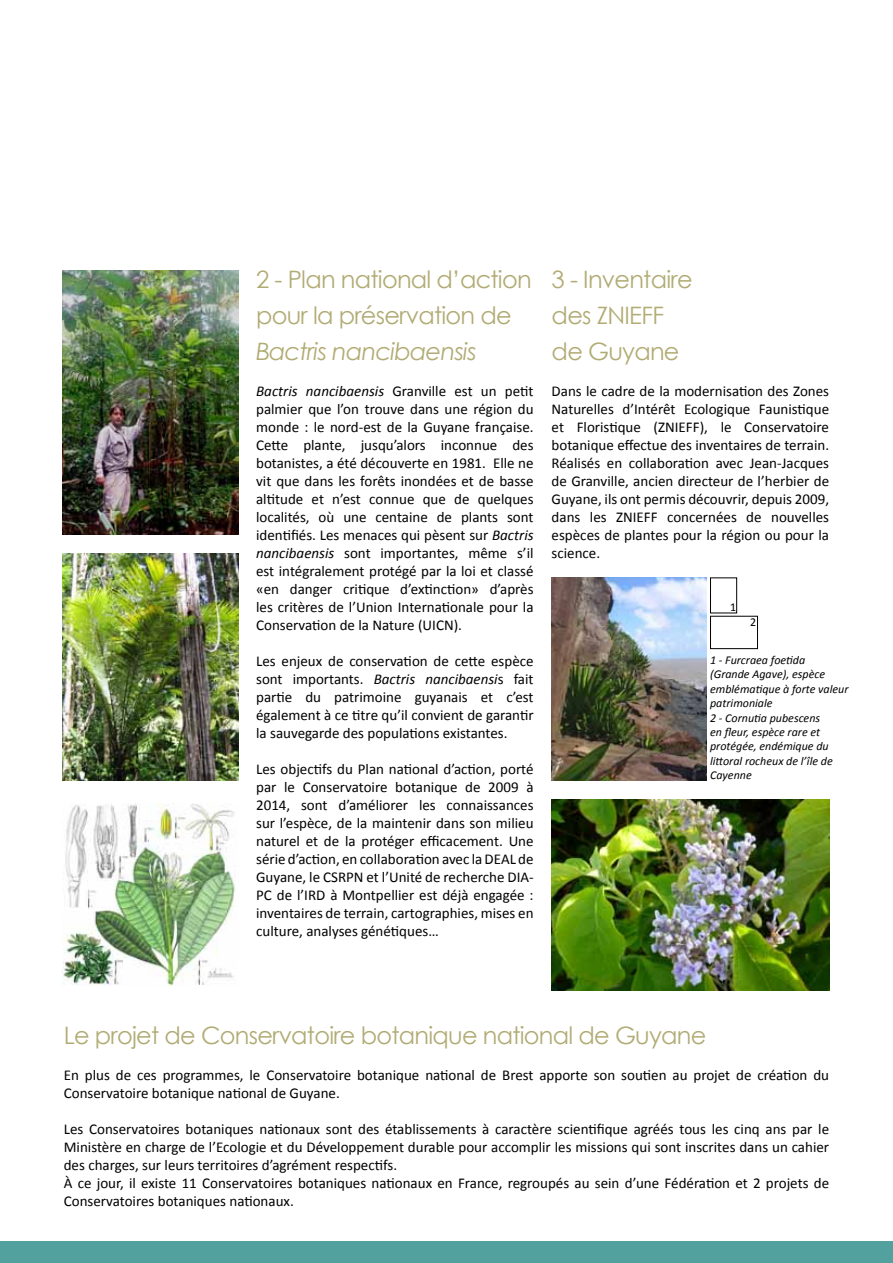
<style>
.page{position:relative;width:893px;height:1263px;background:#fff}
.page>*{position:absolute;margin:0;border:0;box-sizing:border-box;transform-origin:0 0}
.t1{font:24px/36px "Century Gothic";letter-spacing:-.03em;color:#b1ab74}
.t2{font:italic 24px "Century Gothic";letter-spacing:-.03em;color:#b1ab74}
.t3{font:15px/18px "Calibri";color:#000;text-align:justify}
.t4{font:italic 12px/14.4px "Calibri";color:#000}
.t5{font:12px "Calibri";color:#000}
.s1{font-style:italic}
</style>
<div class="page">
<div style="left:0;top:1241px;width:893px;height:22px;background:#53a19f"></div>
<img style="left:63px;top:270px;width:175px;height:264px">
<img style="left:63px;top:554px;width:175px;height:226px">
<img style="left:552px;top:799px;width:277px;height:192px">
<img style="left:63px;top:804px;width:173px;height:182px">
<img style="left:552px;top:577px;width:154px;height:203px">
<div style="left:710px;top:616px;width:48px;height:33px;border:1px solid #000"></div>
<div style="left:710px;top:577px;width:27px;height:36px;border:1px solid #000"></div>
<h1 class="t1" style="left:256px;top:261px;width:277px">2 - Plan national d’action pour la préservation de</h1>
<h1 class="t2" style="left:256px;top:335px;width:222px">Bactris nancibaensis</h1>
<p class="t3" style="left:256px;top:382px;width:279px"><span class="s1">Bactris nancibaensis</span> Granville est un petit palmier que l’on trouve dans une région du monde : le nord-est de la Guyane française.<br>Cette plante, jusqu’alors inconnue des botanistes, a été découverte en 1981. Elle ne vit que dans les forêts inondées et de basse altitude et n’est connue que de quelques localités, où une centaine de plants sont identifiés. Les menaces qui pèsent sur <span class="s1">Bactris nancibaensis</span> sont importantes, même s’il est intégralement protégé par la loi et classé «en danger critique d’extinction» d’après les critères de l’Union Internationale pour la Conservation de la Nature (UICN).</p>
<p class="t3" style="left:256px;top:652px;width:279px">Les enjeux de conservation de cette espèce sont importants. <span class="s1">Bactris nancibaensi</span>s fait partie du patrimoine guyanais et c’est également à ce titre qu’il convient de garantir la sauvegarde des populations existantes.</p>
<p class="t3" style="left:256px;top:760px;width:279px">Les objectifs du Plan national d’action, porté par le Conservatoire botanique de 2009 à 2014, sont d’améliorer les connaissances sur l’espèce, de la maintenir dans son milieu naturel et de la protéger efficacement. Une série d’action, en collaboration avec la DEAL de Guyane, le CSRPN et l’Unité de recherche DIA-PC de l’IRD à Montpellier est déjà engagée : inventaires de terrain, cartographies, mises en culture, analyses génétiques…</p>
<h1 class="t1" style="left:552px;top:261px;width:142px">3 - Inventaire des ZNIEFF de Guyane</h1>
<p class="t3" style="left:552px;top:382px;width:279px">Dans le cadre de la modernisation des Zones Naturelles d’Intérêt Ecologique Faunistique et Floristique (ZNIEFF), le Conservatoire botanique effectue des inventaires de terrain.<br>Réalisés en collaboration avec Jean-Jacques de Granville, ancien directeur de l’herbier de Guyane, ils ont permis découvrir, depuis 2009, dans les ZNIEFF concernées de nouvelles espèces de plantes pour la région ou pour la science.</p>
<p class="t5" style="left:730px;top:599px;width:8px">1</p>
<p class="t5" style="left:750px;top:614px;width:8px">2</p>
<p class="t4" style="left:710px;top:652px;width:140px">1 - Furcraea foetida<br>(Grande Agave), espèce emblématique à forte valeur patrimoniale<br>2 - Cornutia pubescens<br>en fleur, espèce rare et protégée, endémique du littoral rocheux de l’île de<br>Cayenne</p>
<h1 class="t1" style="left:64px;top:1017px;width:644px">Le projet de Conservatoire botanique national de Guyane</h1>
<p class="t3" style="left:64px;top:1066px;width:767px">En plus de ces programmes, le Conservatoire botanique national de Brest apporte son soutien au projet de création du<br>Conservatoire botanique national de Guyane.</p>
<p class="t3" style="left:64px;top:1120px;width:767px;text-align:left">Les Conservatoires botaniques nationaux sont des établissements à caractère scientifique agréés tous les cinq ans par le Ministère en charge de l’Ecologie et du Développement durable pour accomplir les missions qui sont inscrites dans un cahier des charges, sur leurs territoires d’agrément respectifs.<br>À ce jour, il existe 11 Conservatoires botaniques nationaux en France, regroupés au sein d’une Fédération et 2 projets de Conservatoires botaniques nationaux.</p>
</div>
